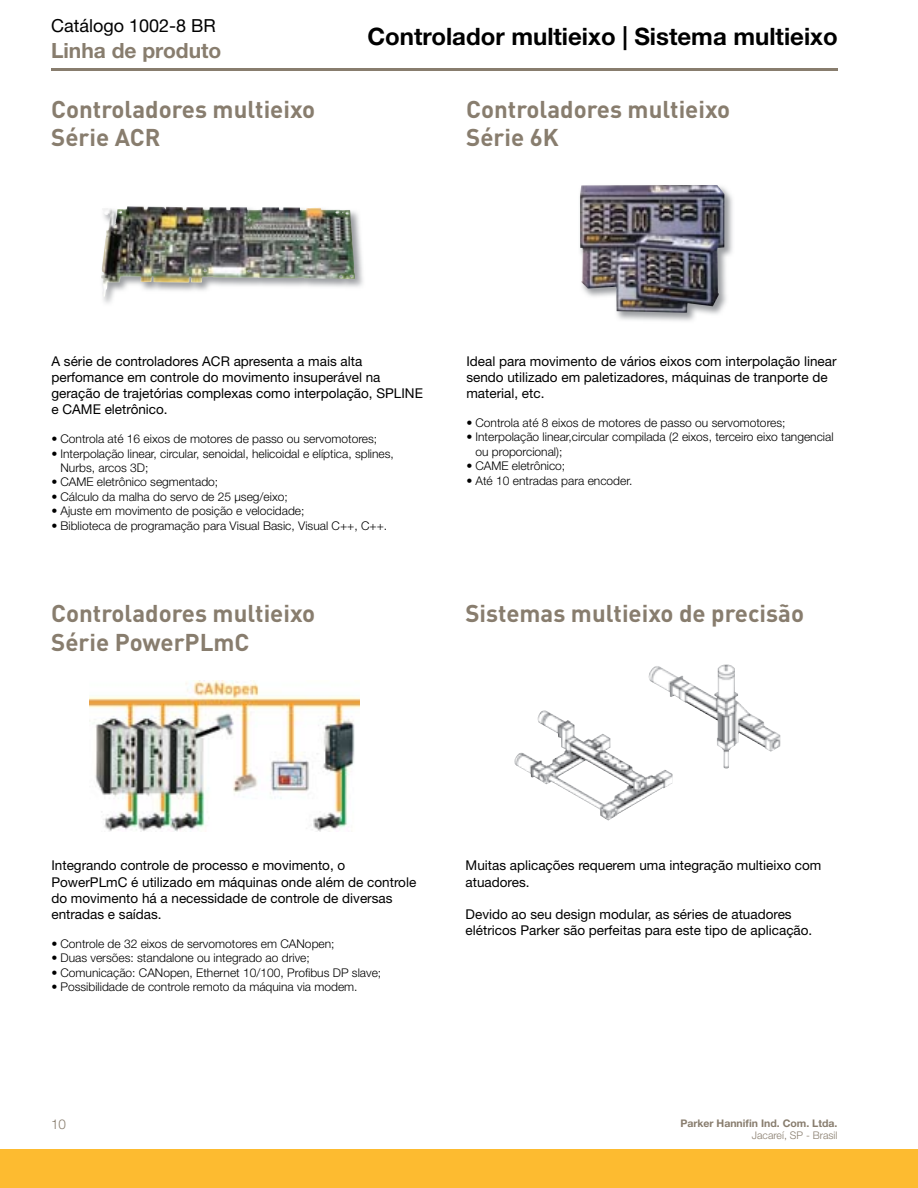
<style>
.page{position:relative;width:918px;height:1188px;background:#fff}
.page>*{position:absolute;margin:0;border:0;box-sizing:border-box;transform-origin:0 0}
.t1{font:700 24px/28.8px "DINOT";color:#887d6e}
.t2{font:700 24px "Helvetica Neue LT Std";color:#000}
.t3{font:700 21px "Helvetica Neue LT Std";color:#887d6e}
.t4{font:18px "Helvetica Neue LT Std";color:#000}
.t5{font:13.5px/16.2px "Helvetica Neue LT Std";color:#000}
.t6{font:300 13.5px "Helvetica Neue LT Std";color:#887d6e}
.t7{font:300 12px/14.4px "Helvetica Neue LT Std";color:#000}
.t8{font:700 10.5px/12px "Helvetica Neue LT Std";color:#887d6e;text-align:right}
.s1{font-weight:300}
</style>
<div class="page">
<div style="left:0;top:1150px;width:918px;height:38px;background:#fdbb30"></div>
<hr style="left:51px;top:68px;width:786px;height:3px;background:#887d6e">
<img style="left:103px;top:206px;width:260px;height:98px">
<img style="left:101px;top:207px;width:254px;height:90px">
<img style="left:579px;top:189px;width:154px;height:132px">
<img style="left:580px;top:185px;width:145px;height:128px">
<img style="left:89px;top:680px;width:270px;height:152px">
<img style="left:648px;top:664px;width:132px;height:105px">
<img style="left:514px;top:710px;width:159px;height:111px">
<p class="t4" style="left:51px;top:15px;width:166px">Catálogo 1002-8 BR</p>
<p class="t3" style="left:51px;top:37px;width:172px">Linha de produto</p>
<p class="t2" style="left:367px;top:22px;width:472px">Controlador multieixo | Sistema multieixo</p>
<p class="t1" style="left:51px;top:94px;width:265px">Controladores multieixo<br>Série ACR</p>
<p class="t1" style="left:466px;top:94px;width:265px">Controladores multieixo<br>Série 6K</p>
<p class="t5" style="left:51px;top:353px;width:373px">A série de controladores ACR apresenta a mais alta perfomance em controle do movimento insuperável na geração de trajetórias complexas como interpolação, SPLINE e CAME eletrônico.</p>
<p class="t7" style="left:51px;top:431px;width:327px">• Controla até 16 eixos de motores de passo ou servomotores;</p>
<p class="t7" style="left:60px;top:446px;width:335px;text-indent:-9px">• Interpolação linear, circular, senoidal, helicoidal e elíptica, splines,<br>Nurbs, arcos 3D;</p>
<p class="t7" style="left:51px;top:475px;width:168px">• CAME eletrônico segmentado;</p>
<p class="t7" style="left:51px;top:489px;width:238px">• Cálculo da malha do servo de 25 μseg/eixo;</p>
<p class="t7" style="left:51px;top:503px;width:255px">• Ajuste em movimento de posição e velocidade;</p>
<p class="t7" style="left:51px;top:518px;width:337px">• Biblioteca de programação para Visual Basic, Visual C++, C++.</p>
<p class="t1" style="left:51px;top:598px;width:265px">Controladores multieixo<br>Série PowerPLmC</p>
<p class="t5" style="left:466px;top:353px;width:372px">Ideal para movimento de vários eixos com interpolação linear sendo utilizado em paletizadores, máquinas de tranporte de material, etc.</p>
<p class="t7" style="left:466px;top:415px;width:321px">• Controla até 8 eixos de motores de passo ou servomotores;</p>
<p class="t7" style="left:475px;top:430px;width:360px;text-indent:-9px">• Interpolação linear,circular compilada (2 eixos, terceiro eixo tangencial ou proporcional);</p>
<p class="t7" style="left:466px;top:458px;width:100px">• CAME eletrônico;</p>
<p class="t7" style="left:466px;top:473px;width:167px">• Até 10 entradas para encoder.</p>
<p class="t1" style="left:465px;top:598px;width:340px">Sistemas multieixo de precisão</p>
<p class="t5" style="left:51px;top:857px;width:366px">Integrando controle de processo e movimento, o PowerPLmC é utilizado em máquinas onde além de controle do movimento há a necessidade de controle de diversas entradas e saídas.</p>
<p class="t7" style="left:51px;top:936px;width:285px">• Controle de 32 eixos de servomotores em CANopen;</p>
<p class="t7" style="left:51px;top:950px;width:260px">• Duas versões: standalone ou integrado ao drive;</p>
<p class="t7" style="left:51px;top:965px;width:331px">• Comunicação: CANopen, Ethernet 10/100, Profibus DP slave;</p>
<p class="t7" style="left:51px;top:979px;width:308px">• Possibilidade de controle remoto da máquina via modem.</p>
<p class="t5" style="left:466px;top:857px;width:357px">Muitas aplicações requerem uma integração multieixo com atuadores.</p>
<p class="t5" style="left:466px;top:906px;width:348px">Devido ao seu design modular, as séries de atuadores elétricos Parker são perfeitas para este tipo de aplicação.</p>
<p class="t6" style="left:51px;top:1116px;width:17px">10</p>
<p class="t8" style="left:680px;top:1117px;width:159px">Parker Hannifin Ind. Com. Ltda.<br><span class="s1">Jacareí, SP - Brasil</span></p>
</div>
